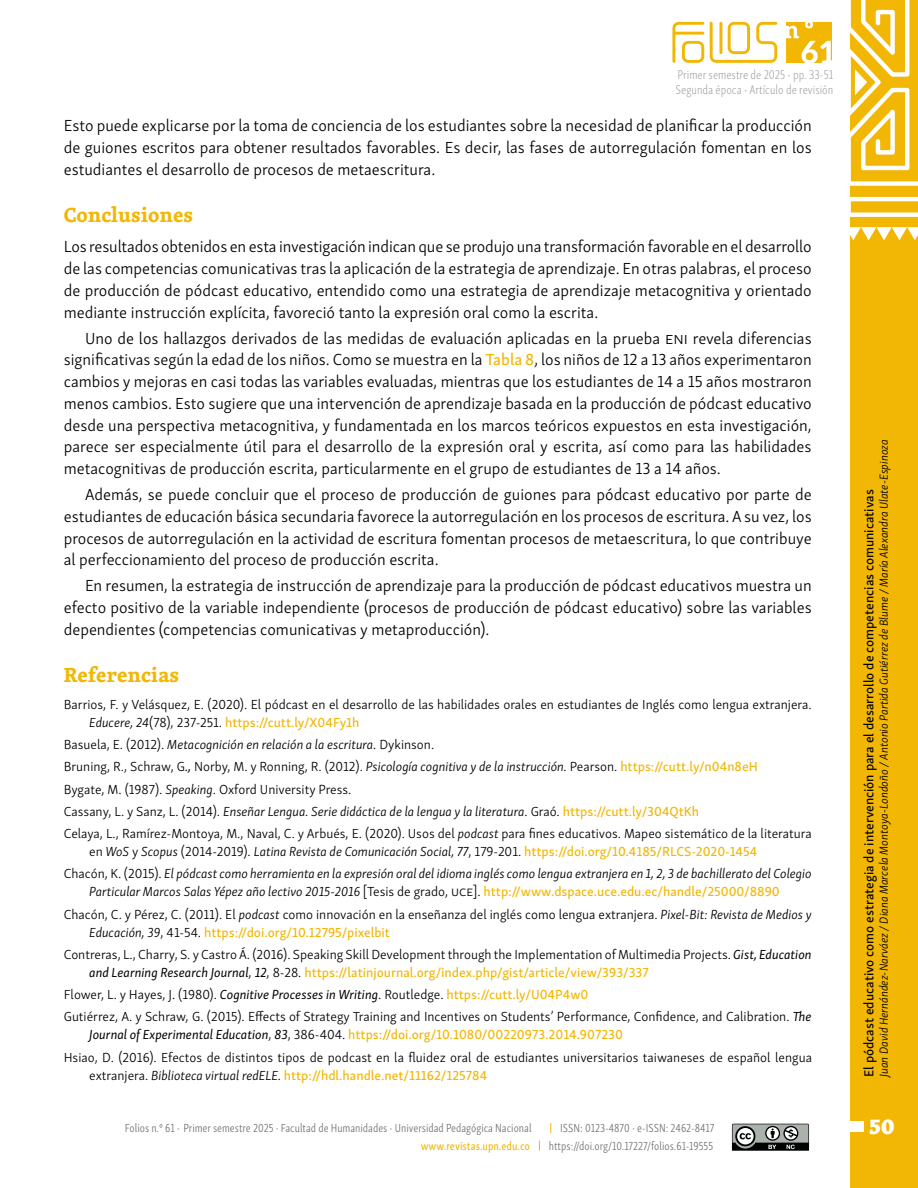
<style>
.page{position:relative;width:918px;height:1188px;background:#fff}
.page>*{position:absolute;margin:0;border:0;box-sizing:border-box;transform-origin:0 0}
.t1{font:800 22.5px "Skolar Latin";color:#fff}
.Subtítulo_1{font:700 21px "Skolar Latin";color:#f2b705}
.Parrafo_sangria{font:300 16.5px/21.8px "Skolar Sans PE";color:#000;text-align:justify}
.Parrafo_inicial{font:300 16.5px/21.8px "Skolar Sans PE";color:#000;text-align:justify}
.Bibliografía{font:300 13.5px/18px "Skolar Sans PE";color:#000}
.Bibliografía-2{font:italic 300 13.5px/18px "Skolar Sans PE";color:#000;text-align:center}
.t2{font:13.5px "Skolar Sans PE Me";color:#000}
.t3{font:12.9px/15.5px "Skolar Sans Latn Cp El";color:#939598}
.t4{font:300 12px "Skolar Sans Latn Cp";color:#6d6e71}
.t5{font:italic 300 12px "Skolar Sans PE";color:#000}
.t6{font:12px "Skolar Sans Latn Cp Me";color:#f2b705}
.s1{font-family:"Skolar Sans PE Me";font-weight:400;color:#f2b705}
.s2{font-style:italic}
.s3{font-style:normal}
.s4{font-weight:400;font-style:italic}
.s5{font-family:"Skolar Sans PE Me";font-weight:400;font-style:normal;color:#f2b705}
</style>
<div class="page">
<div style="left:850px;top:0;width:68px;height:1188px;background:#f2b705"></div>
<svg style="left:850px;top:0;width:68px;height:241px"></svg>
<svg style="left:672px;top:22px;width:32px;height:41px"></svg>
<svg style="left:710px;top:22px;width:67px;height:41px"></svg>
<svg style="left:732px;top:1124px;width:77px;height:27px;background:#737774"></svg>
<div style="left:849px;top:1121px;width:14px;height:11px;background:#fff"></div>
<svg style="left:786px;top:22px;width:46px;height:41px"></svg>
<p class="t3" style="left:676px;top:66px;width:159px">Primer semestre de 2025 ▪ pp. 33-51<br>Segunda época ▪ Artículo de revisión</p>
<p class="Parrafo_sangria" style="left:64px;top:114px;width:749px">Esto puede explicarse por la toma de conciencia de los estudiantes sobre la necesidad de planificar la producción de guiones escritos para obtener resultados favorables. Es decir, las fases de autorregulación fomentan en los estudiantes el desarrollo de procesos de metaescritura.</p>
<p class="Subtítulo_1" style="left:64px;top:198px;width:131px">Conclusiones</p>
<p class="Parrafo_inicial" style="left:64px;top:235px;width:749px">Los resultados obtenidos en esta investigación indican que se produjo una transformación favorable en el desarrollo de las competencias comunicativas tras la aplicación de la estrategia de aprendizaje. En otras palabras, el proceso de producción de pódcast educativo, entendido como una estrategia de aprendizaje metacognitiva y orientado mediante instrucción explícita, favoreció tanto la expresión oral como la escrita.</p>
<p class="Parrafo_sangria" style="left:64px;top:326px;width:749px;text-indent:21px">Uno de los hallazgos derivados de las medidas de evaluación aplicadas en la prueba eni revela diferencias significativas según la edad de los niños. Como se muestra en la <span class="s1">Tabla 8</span>, los niños de 12 a 13 años experimentaron cambios y mejoras en casi todas las variables evaluadas, mientras que los estudiantes de 14 a 15 años mostraron menos cambios. Esto sugiere que una intervención de aprendizaje basada en la producción de pódcast educativo desde una perspectiva metacognitiva, y fundamentada en los marcos teóricos expuestos en esta investigación, parece ser especialmente útil para el desarrollo de la expresión oral y escrita, así como para las habilidades metacognitivas de producción escrita, particularmente en el grupo de estudiantes de 13 a 14 años.</p>
<p class="Parrafo_sangria" style="left:64px;top:483px;width:749px;text-indent:21px">Además, se puede concluir que el proceso de producción de guiones para pódcast educativo por parte de estudiantes de educación básica secundaria favorece la autorregulación en los procesos de escritura. A su vez, los procesos de autorregulación en la actividad de escritura fomentan procesos de metaescritura, lo que contribuye al perfeccionamiento del proceso de producción escrita.</p>
<p class="Parrafo_sangria" style="left:64px;top:574px;width:749px;text-indent:21px">En resumen, la estrategia de instrucción de aprendizaje para la producción de pódcast educativos muestra un efecto positivo de la variable independiente (procesos de producción de pódcast educativo) sobre las variables dependientes (competencias comunicativas y metaproducción).</p>
<p class="Subtítulo_1" style="left:64px;top:658px;width:117px">Referencias</p>
<p class="Bibliografía" style="left:89px;top:694px;width:724px;text-indent:-26px">Barrios, F. y Velásquez, E. (2020). El pódcast en el desarrollo de las habilidades orales en estudiantes de Inglés como lengua extranjera.<br><span class="s2">Educere, 24</span>(78), 237-251. <span class="s1">https://cutt.ly/X04Fy1h</span></p>
<p class="Bibliografía-2" style="left:64px;top:735px;width:372px"><span class="s3">Basuela, E. (2012).</span> Metacognición en relación a la escritura. <span class="s3">Dykinson.</span></p>
<p class="Bibliografía" style="left:64px;top:757px;width:696px">Bruning, R., Schraw, G<span class="s4">.,</span> Norby, M. y Ronning, R. (2012). <span class="s2">Psicología cognitiva y de la instrucción.</span> Pearson. <span class="s1">https://cutt.ly/n04n8eH</span></p>
<p class="Bibliografía" style="left:64px;top:779px;width:289px">Bygate, M. (1987). <span class="s2">Speaking</span>. Oxford University Press.</p>
<p class="Bibliografía-2" style="left:64px;top:801px;width:637px"><span class="s3">Cassany, L. y Sanz, L. (2014).</span> Enseñar Lengua. Serie didáctica de la lengua y la literatura<span class="s3">. Graó.</span> <span class="s5">https://cutt.ly/304QtKh</span></p>
<p class="Bibliografía" style="left:89px;top:824px;width:724px;text-indent:-26px">Celaya, L., Ramírez-Montoya, M., Naval, C. y Arbués, E. (2020). Usos del <span class="s2">podcast</span> para fines educativos. Mapeo sistemático de la literatura en <span class="s2">WoS</span> y <span class="s2">Scopus</span> (2014-2019). <span class="s2">Latina Revista de Comunicación Social, 77</span>, 179-201. <span class="s1">https://doi.org/10.4185/RLCS-2020-1454</span></p>
<p class="Bibliografía-2" style="left:64px;top:864px;width:749px"><span class="s3">Chacón, K. (2015).</span> El pódcast como herramienta en la expresión oral del idioma inglés como lengua extranjera en 1, 2, 3 de bachillerato del Colegio<br>Particular Marcos Salas Yépez año lectivo 2015-2016 <span class="s3">[Tesis de grado, uce].</span> <span class="s5">http://www.dspace.uce.edu.ec/handle/25000/8890</span></p>
<p class="Bibliografía" style="left:89px;top:904px;width:724px;text-indent:-26px">Chacón, C. y Pérez, C. (2011). El <span class="s2">podcast</span> como innovación en la enseñanza del inglés como lengua extranjera. <span class="s2">Pixel-Bit: Revista de Medios y<br>Educación, 39</span>, 41-54. <span class="s1">https://doi.org/10.12795/pixelbit</span></p>
<p class="Bibliografía" style="left:89px;top:944px;width:724px;text-indent:-26px">Contreras, L., Charry, S. y Castro Á. (2016). Speaking Skill Development through the Implementation of Multimedia Projects. <span class="s4">Gist, Education and Learning Research Journal</span>, <span class="s4">12</span>, 8-28. <span class="s1">https://latinjournal.org/index.php/gist/article/view/393/337</span></p>
<p class="Bibliografía" style="left:64px;top:985px;width:526px">Flower, L. y Hayes, J. (1980). <span class="s4">Cognitive Processes in Writing</span>. Routledge. <span class="s1">https://cutt.ly/U04P4w0</span></p>
<p class="Bibliografía" style="left:89px;top:1007px;width:724px;text-indent:-26px">Gutiérrez, A. y Schraw, G. (2015). Effects of Strategy Training and Incentives on Students’ Performance, Confidence, and Calibration. <span class="s4">The<br>Journal of Experimental Education</span>, <span class="s4">83</span>, 386-404. <span class="s1">https://doi.org/10.1080/00220973.2014.907230</span></p>
<p class="Bibliografía" style="left:89px;top:1047px;width:724px;text-indent:-26px">Hsiao, D. (2016). Efectos de distintos tipos de podcast en la fluidez oral de estudiantes universitarios taiwaneses de español lengua extranjera. <span class="s2">Biblioteca virtual redELE.</span> <span class="s1">http://hdl.handle.net/11162/125784</span></p>
<p class="t5" style="left:875px;top:1077px;width:639px;rotate:-90deg">Juan David Hernández-Narváez / Diana Marcela Montoya-Londoño / Antonio Partida Gutiérrez de Blume / María Alexandra Ulate-Espinoza</p>
<p class="t2" style="left:858px;top:1077px;width:589px;rotate:-90deg">El pódcast educativo como estrategia de intervención para el desarrollo de competencias comunicativas</p>
<p class="t4" style="left:125px;top:1119px;width:408px">Folios n.º 61 ▪ Primer semestre 2025 ▪ Facultad de Humanidades ▪ Universidad Pedagógica Nacional</p>
<p class="t4" style="left:560px;top:1119px;width:156px">ISSN: 0123-4870 ▪ e-ISSN: 2462-8417</p>
<h1 class="t1" style="left:869px;top:1107px;width:27px">50</h1>
<p class="t6" style="left:421px;top:1136px;width:111px">www.revistas.upn.edu.co</p>
<p class="t4" style="left:549px;top:1137px;width:166px">https://doi.org/10.17227/folios.61-19555</p>
</div>
